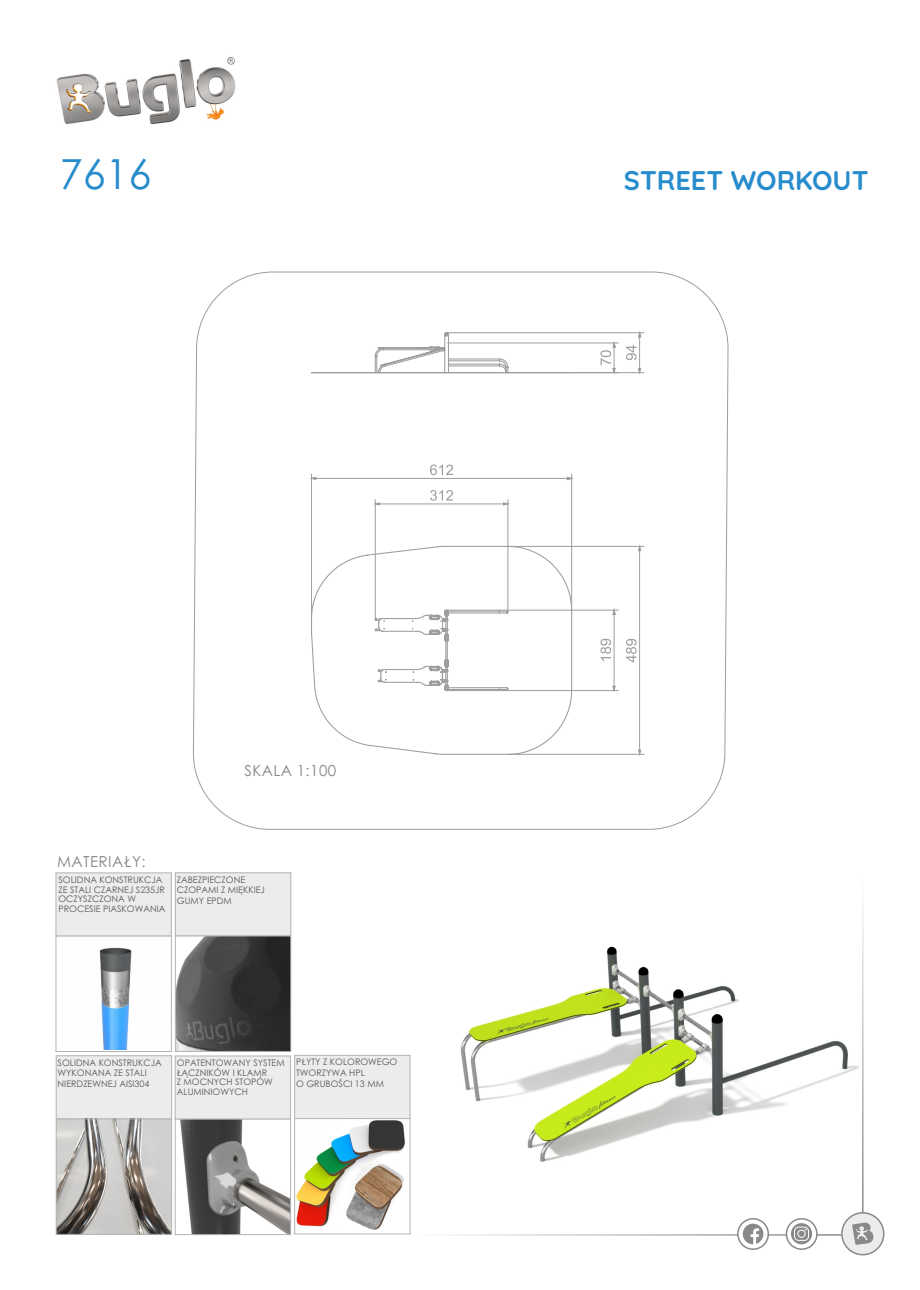
<style>
.page{position:relative;width:920px;height:1290px;background:#fff}
.page>*{position:absolute;margin:0;border:0;box-sizing:border-box;transform-origin:0 0}
.t1{font:41.4px "Century Gothic";color:#278ccc}
.t2{font:700 27px "Quicksand";color:#278ccc}
.t3{font:15.15px "Century Gothic";letter-spacing:.03em;color:#898989}
.t4{font:9px/9.8px "Century Gothic";color:#5b5b5b}
</style>
<div class="page">
<hr style="left:410px;top:1234px;width:432px;height:2px;background:#898989">
<img style="left:56px;top:57px;width:180px;height:67px">
<div style="left:841px;top:1212px;width:43px;height:43px;background:#ebecec;border:2px solid #898989;border-radius:50%"></div>
<svg style="left:852px;top:1222px;width:22px;height:23px"></svg>
<svg style="left:737px;top:1218px;width:32px;height:32px"></svg>
<svg style="left:743px;top:1223px;width:20px;height:21px"></svg>
<svg style="left:786px;top:1218px;width:32px;height:32px"></svg>
<hr style="left:862px;top:876px;width:1px;height:337px;background:#898989">
<svg style="left:193px;top:271px;width:536px;height:559px"></svg>
<div style="left:791px;top:1223px;width:21px;height:21px;background:#898989;border-radius:50%"></div>
<svg style="left:794px;top:1226px;width:15px;height:15px"></svg>
<img style="left:99px;top:947px;width:33px;height:102px">
<div style="left:56px;top:936px;width:116px;height:116px;border:1px solid #b2b3b3"></div>
<svg style="left:55px;top:872px;width:237px;height:65px;background:#e9eaea"></svg>
<img style="left:177px;top:937px;width:112px;height:113px">
<div style="left:175px;top:935px;width:116px;height:117px;border:1px solid #b2b3b3"></div>
<img style="left:58px;top:1120px;width:112px;height:113px">
<div style="left:56px;top:1118px;width:116px;height:117px;border:1px solid #b2b3b3"></div>
<img style="left:180px;top:1121px;width:109px;height:112px">
<div style="left:175px;top:1119px;width:116px;height:116px;border:1px solid #b2b3b3"></div>
<hr style="left:375px;top:500px;width:1px;height:120px;background:#9d9e9e">
<hr style="left:507px;top:500px;width:1px;height:112px;background:#9d9e9e">
<hr style="left:572px;top:372px;width:72px;height:1px;background:#9d9e9e">
<hr style="left:447px;top:332px;width:197px;height:1px;background:#9d9e9e">
<hr style="left:447px;top:343px;width:171px;height:1px;background:#9d9e9e">
<hr style="left:447px;top:690px;width:171px;height:1px;background:#9d9e9e">
<hr style="left:447px;top:610px;width:171px;height:1px;background:#9d9e9e">
<hr style="left:507px;top:754px;width:137px;height:1px;background:#9d9e9e">
<hr style="left:508px;top:546px;width:136px;height:1px;background:#9d9e9e">
<hr style="left:311px;top:474px;width:1px;height:144px;background:#9d9e9e">
<hr style="left:571px;top:474px;width:1px;height:136px;background:#9d9e9e">
<svg style="left:374px;top:490px;width:135px;height:16px"></svg>
<svg style="left:600px;top:332px;width:42px;height:423px"></svg>
<svg style="left:310px;top:464px;width:263px;height:16px"></svg>
<svg style="left:310px;top:332px;width:263px;height:42px"></svg>
<svg style="left:310px;top:545px;width:263px;height:210px"></svg>
<img style="left:460px;top:946px;width:400px;height:216px">
<svg style="left:55px;top:1054px;width:356px;height:66px;background:#e8e9e9"></svg>
<img style="left:296px;top:1120px;width:109px;height:110px">
<div style="left:294px;top:1118px;width:116px;height:116px;border:1px solid #b2b3b3"></div>
<h1 class="t1" style="left:60px;top:158px;width:93px">7616</h1>
<h2 class="t2" style="left:624px;top:163px;width:246px">STREET WORKOUT</h2>
<h3 class="t3" style="left:244px;top:765px;width:93px">SKALA 1:100</h3>
<h3 class="t3" style="left:57px;top:855px;width:90px">MATERIAŁY:</h3>
<p class="t4" style="left:58px;top:876px;width:108px">SOLIDNA KONSTRUKCJA<br>ZE STALI CZARNEJ S235JR<br>OCZYSZCZONA W<br>PROCESIE PIASKOWANIA</p>
<p class="t4" style="left:177px;top:875px;width:90px;line-height:10.6px">ZABEZPIECZONE<br>CZOPAMI Z MIĘKKIEJ<br>GUMY EPDM</p>
<p class="t4" style="left:58px;top:1058px;width:106px;line-height:10.6px">SOLIDNA KONSTRUKCJA<br>WYKONANA ZE STALI<br>NIERDZEWNEJ AISI304</p>
<p class="t4" style="left:177px;top:1059px;width:109px">OPATENTOWANY SYSTEM<br>ŁĄCZNIKÓW I KLAMR<br>Z MOCNYCH STOPÓW<br>ALUMINIOWYCH</p>
<p class="t4" style="left:296px;top:1057px;width:103px;line-height:10.6px">PŁYTY Z KOLOROWEGO<br>TWORZYWA HPL<br>O GRUBOŚCI 13 MM</p>
</div>
